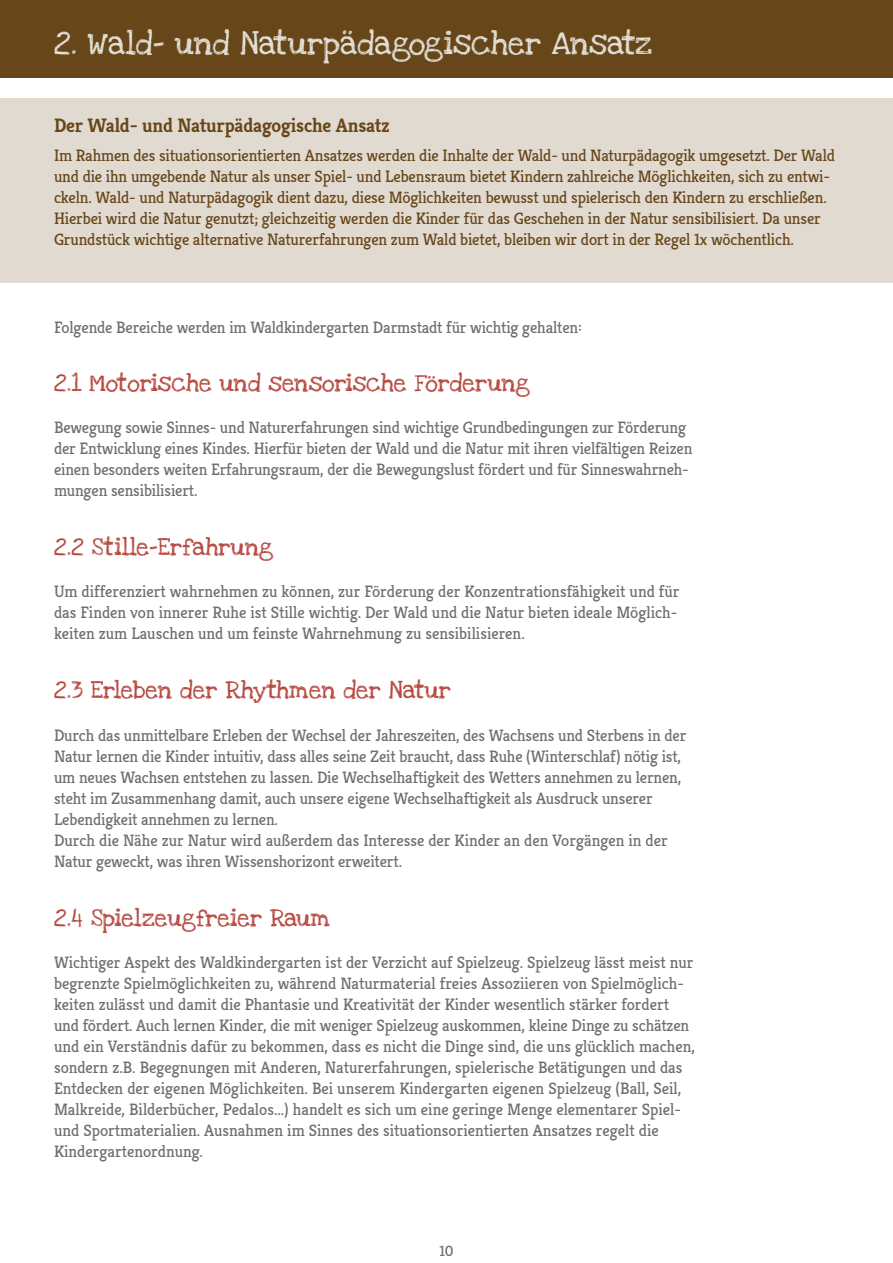
<style>
.page{position:relative;width:893px;height:1263px;background:#fff}
.page>*{position:absolute;margin:0;border:0;box-sizing:border-box;transform-origin:0 0}
.t1{font:24px "Love Ya Like A Sister";color:#e2dfd7}
.t2{font:700 19.5px "Kreon";letter-spacing:-.01em;color:#674619}
.t3{font:18px "Love Ya Like A Sister";color:#b7483f}
.t4{font:16.5px/21px "Kreon";letter-spacing:-.005em;color:#706f6f}
.t5{font:16.5px/21px "Kreon";letter-spacing:-.01em;color:#674619}
.t6{font:15px "Kreon";color:#706f6f}
</style>
<div class="page">
<div style="left:0;top:98px;width:893px;height:185px;background:#e1dad1"></div>
<div style="left:1px;top:0;width:892px;height:77px;background:#674619"></div>
<h1 class="t1" style="left:54px;top:23px;width:600px">2. Wald- und Naturpädagogischer Ansatz</h1>
<p class="t2" style="left:54px;top:113px;width:337px">Der Wald- und Naturpädagogische Ansatz</p>
<p class="t5" style="left:54px;top:145px;width:782px">Im Rahmen des situationsorientierten Ansatzes werden die Inhalte der Wald- und Naturpädagogik umgesetzt. Der Wald und die ihn umgebende Natur als unser Spiel- und Lebensraum bietet Kindern zahlreiche Möglichkeiten, sich zu entwi&shy;ckeln. Wald- und Naturpädagogik dient dazu, diese Möglichkeiten bewusst und spielerisch den Kindern zu erschließen.<br>Hierbei wird die Natur genutzt; gleichzeitig werden die Kinder für das Geschehen in der Natur sensibilisiert. Da unser Grundstück wichtige alternative Naturerfahrungen zum Wald bietet, bleiben wir dort in der Regel 1x wöchentlich.</p>
<p class="t4" style="left:54px;top:317px;width:529px">Folgende Bereiche werden im Waldkindergarten Darmstadt für wichtig gehalten:</p>
<p class="t3" style="left:54px;top:368px;width:478px">2.1 Motorische und sensorische Förderung</p>
<p class="t4" style="left:54px;top:417px;width:640px">Bewegung sowie Sinnes- und Naturerfahrungen sind wichtige Grundbedingungen zur Förderung der Entwicklung eines Kindes. Hierfür bieten der Wald und die Natur mit ihren vielfältigen Reizen einen besonders weiten Erfahrungsraum, der die Bewegungslust fördert und für Sinneswahrneh&shy;mungen sensibilisiert.</p>
<p class="t3" style="left:54px;top:532px;width:221px">2.2 Stille-Erfahrung</p>
<p class="t4" style="left:54px;top:581px;width:627px">Um differenziert wahrnehmen zu können, zur Förderung der Konzentrationsfähigkeit und für das Finden von innerer Ruhe ist Stille wichtig. Der Wald und die Natur bieten ideale Möglich&shy;keiten zum Lauschen und um feinste Wahrnehmung zu sensibilisieren.</p>
<p class="t3" style="left:54px;top:675px;width:399px">2.3 Erleben der Rhythmen der Natur</p>
<p class="t4" style="left:54px;top:725px;width:634px">Durch das unmittelbare Erleben der Wechsel der Jahreszeiten, des Wachsens und Sterbens in der Natur lernen die Kinder intuitiv, dass alles seine Zeit braucht, dass Ruhe (Winterschlaf) nötig ist, um neues Wachsen entstehen zu lassen. Die Wechselhaftigkeit des Wetters annehmen zu lernen, steht im Zusammenhang damit, auch unsere eigene Wechselhaftigkeit als Ausdruck unserer Lebendigkeit annehmen zu lernen.<br>Durch die Nähe zur Natur wird außerdem das Interesse der Kinder an den Vorgängen in der Natur geweckt, was ihren Wissenshorizont erweitert.</p>
<p class="t3" style="left:54px;top:903px;width:278px">2.4 Spielzeugfreier Raum</p>
<p class="t4" style="left:54px;top:952px;width:643px">Wichtiger Aspekt des Waldkindergarten ist der Verzicht auf Spielzeug. Spielzeug lässt meist nur begrenzte Spielmöglichkeiten zu, während Naturmaterial freies Assoziieren von Spielmöglich&shy;keiten zulässt und damit die Phantasie und Kreativität der Kinder wesentlich stärker fordert und fördert. Auch lernen Kinder, die mit weniger Spielzeug auskommen, kleine Dinge zu schätzen und ein Verständnis dafür zu bekommen, dass es nicht die Dinge sind, die uns glücklich machen, sondern z.B. Begegnungen mit Anderen, Naturerfahrungen, spielerische Betätigungen und das Entdecken der eigenen Möglichkeiten. Bei unserem Kindergarten eigenen Spielzeug (Ball, Seil, Malkreide, Bilderbücher, Pedalos...) handelt es sich um eine geringe Menge elementarer Spiel&shy;und Sportmaterialien. Ausnahmen im Sinnes des situationsorientierten Ansatzes regelt die Kindergartenordnung.</p>
<p class="t6" style="left:439px;top:1242px;width:16px">10</p>
</div>
